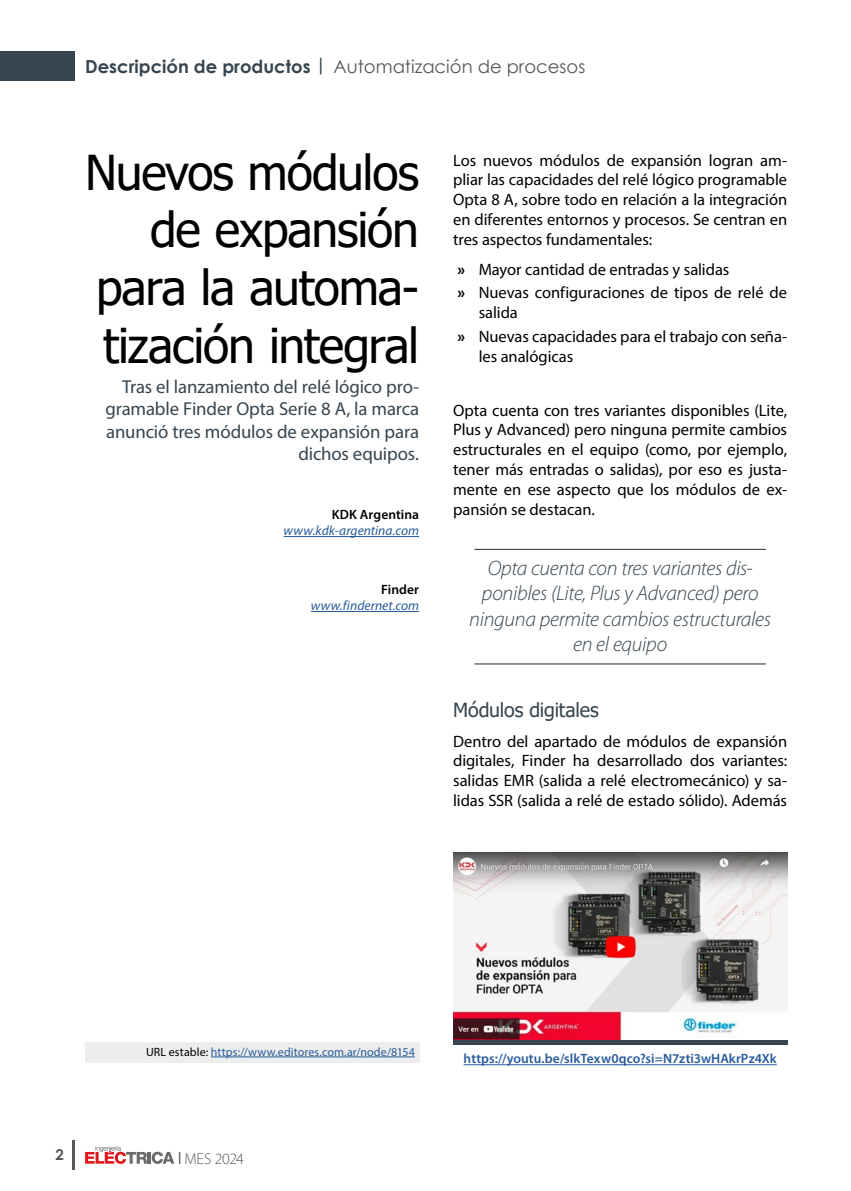
<style>
.page{position:relative;width:851px;height:1191px;background:#fff}
.page>*{position:absolute;margin:0;border:0;box-sizing:border-box;transform-origin:0 0}
.t1{font:48px/57.6px "Tahoma";letter-spacing:-.025em;color:#000;text-align:right}
.t2{font:italic 300 21px/25.2px "Myriad Pro";letter-spacing:-.015em;color:#36454f;text-align:center}
.t3{font:19.5px "Tahoma";letter-spacing:-.01em;color:#36454f}
.t4{font:18.75px/22.5px "Myriad Pro";letter-spacing:-.01em;color:#36454f;text-align:right}
.t5{font:18px "Century Gothic";color:#575756}
.t6{font:16.5px/19.8px "Myriad Pro";letter-spacing:-.005em;color:#000;text-align:justify}
.t7{font:300 15.75px "Myriad Pro";letter-spacing:-.02em;color:#575756}
.t8{font:700 15px "Century Gothic";color:#575756}
.t9{font:600 13.5px "Myriad Pro";letter-spacing:.005em;color:#275b9b}
.t10{font:italic 13.5px "Myriad Pro";letter-spacing:.005em;color:#275b9b}
.t11{font:600 13.5px "Myriad Pro";letter-spacing:.005em;color:#000}
.t12{font:12px "Myriad Pro";letter-spacing:.01em;color:#275b9b}
.s1{font-weight:700;color:#36454f}
.s2{font-weight:700}
.s3{color:#000}
</style>
<div class="page">
<hr style="left:72px;top:1140px;width:2px;height:29px;background:#575756">
<svg style="left:85px;top:1145px;width:89px;height:19px"></svg>
<div style="left:0;top:51px;width:74px;height:30px;background:#36454f"></div>
<div style="left:85px;top:1042px;width:334px;height:21px;background:#ededed"></div>
<hr style="left:211px;top:1056px;width:204px;height:1px;background:#275b9b">
<hr style="left:283px;top:536px;width:136px;height:1px;background:#275b9b">
<hr style="left:311px;top:611px;width:108px;height:1px;background:#275b9b">
<hr style="left:474px;top:549px;width:291px;height:1px;background:#36454f">
<hr style="left:474px;top:663px;width:291px;height:1px;background:#36454f">
<img style="left:453px;top:853px;width:334px;height:187px">
<hr style="left:453px;top:1040px;width:334px;height:4px;background:#36454f">
<hr style="left:463px;top:1064px;width:313px;height:1px;background:#275b9b">
<p class="t5" style="left:85px;top:54px;width:501px"><span class="s1">Descripción de productos |</span> Automatización de procesos</p>
<h1 class="t1" style="left:85px;top:146px;width:335px">Nuevos módulos de expansión para la automa&shy;tización integral</h1>
<p class="t4" style="left:105px;top:375px;width:315px">Tras el lanzamiento del relé lógico pro&shy;gramable Finder Opta Serie 8 A, la marca anunció tres módulos de expansión para dichos equipos.</p>
<p class="t11" style="left:332px;top:506px;width:89px">KDK Argentina</p>
<p class="t10" style="left:283px;top:522px;width:137px">www.kdk-argentina.com</p>
<p class="t11" style="left:381px;top:581px;width:39px">Finder</p>
<p class="t10" style="left:311px;top:597px;width:110px">www.findernet.com</p>
<p class="t6" style="left:453px;top:150px;width:335px">Los nuevos módulos de expansión logran am&shy;pliar las capacidades del relé lógico programable Opta 8 A, sobre todo en relación a la integración en diferentes entornos y procesos. Se centran en tres aspectos fundamentales:</p>
<p class="t6" style="left:457px;top:257px;width:331px;line-height:23.9px"><span class="s2">»</span> Mayor cantidad de entradas y salidas<br><span class="s2">»</span> Nuevas configuraciones de tipos de relé de</p>
<p class="t6" style="left:457px;top:300px;width:331px;line-height:23.9px;text-indent:21px">salida<br><span class="s2">»</span> Nuevas capacidades para el trabajo con seña-</p>
<p class="t6" style="left:478px;top:346px;width:96px">les analógicas</p>
<p class="t6" style="left:453px;top:400px;width:335px">Opta cuenta con tres variantes disponibles (Lite, Plus y Advanced) pero ninguna permite cambios estructurales en el equipo (como, por ejemplo, tener más entradas o salidas), por eso es justa&shy;mente en ese aspecto que los módulos de ex&shy;pansión se destacan.</p>
<p class="t2" style="left:469px;top:556px;width:303px">Opta cuenta con tres variantes dis&shy;ponibles (Lite, Plus y Advanced) pero ninguna permite cambios estructurales en el equipo</p>
<p class="t3" style="left:453px;top:696px;width:147px">Módulos digitales</p>
<p class="t6" style="left:453px;top:731px;width:335px">Dentro del apartado de módulos de expansión digitales, Finder ha desarrollado dos variantes: salidas EMR (salida a relé electromecánico) y sa&shy;lidas SSR (salida a relé de estado sólido). Además</p>
<p class="t12" style="left:146px;top:1044px;width:270px"><span class="s3">URL estable:</span> https://www.editores.com.ar/node/8154</p>
<p class="t8" style="left:55px;top:1143px;width:10px">2</p>
<p class="t7" style="left:178px;top:1149px;width:67px"><sup>|</sup> MES 2024</p>
<p class="t9" style="left:463px;top:1050px;width:314px">https://youtu.be/slkTexw0qco?si=N7zti3wHAkrPz4Xk</p>
</div>
